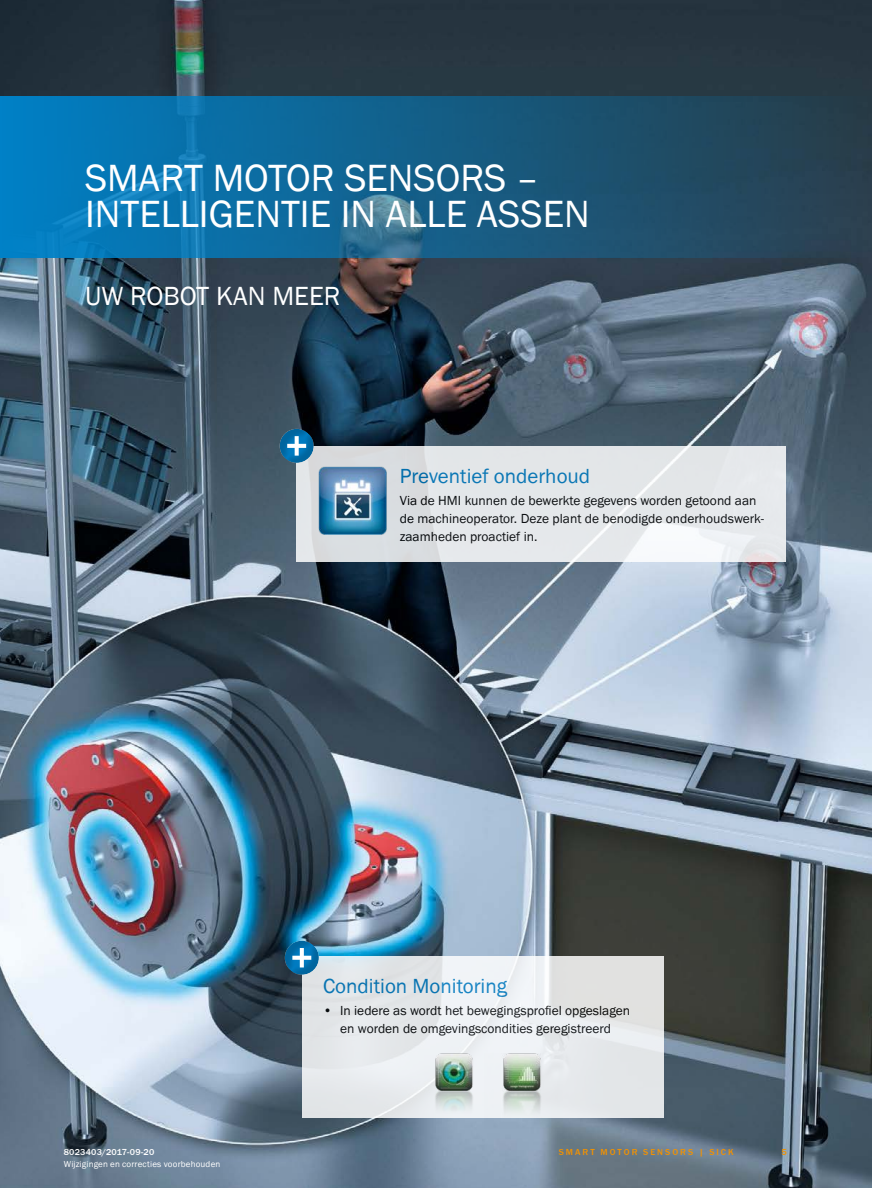
<style>
.page{position:relative;width:872px;height:1188px;background:#fff}
.page>*{position:absolute;margin:0;border:0;box-sizing:border-box;transform-origin:0 0}
.t1{font:39px/36px "SICK Franklin";color:#fff}
.t2{font:27px "SICK Franklin";color:#fff}
.t3{font:21px "SICK Franklin";color:#007cc2}
.t4{font:13.5px/17.9px "SICK Franklin";color:#000}
.t5{font:9px "SICK Franklin";letter-spacing:.02em;color:#fff}
.t6{font:500 9px "SICK Franklin";letter-spacing:.225em;color:#f39200}
.t7{font:500 9px "SICK Franklin";letter-spacing:.02em;color:#fff}
</style>
<div class="page">
<img style="left:0;top:0;width:872px;height:1188px">
<svg style="left:0;top:97px;width:872px;height:161px;background:#165f88"></svg>
<svg style="left:297px;top:446px;width:489px;height:116px;background:#e3e6e9"></svg>
<img style="left:318px;top:466px;width:69px;height:69px">
<svg style="left:278px;top:426px;width:38px;height:38px"></svg>
<svg style="left:287px;top:436px;width:19px;height:20px"></svg>
<div style="left:302px;top:956px;width:361px;height:161px;background:linear-gradient(to right,#e7eaee,#e8eaeb)"></div>
<svg style="left:283px;top:938px;width:38px;height:37px"></svg>
<svg style="left:292px;top:948px;width:19px;height:19px"></svg>
<img style="left:491px;top:1054px;width:68px;height:74px">
<img style="left:417px;top:1054px;width:74px;height:74px">
<h1 class="t1" style="left:85px;top:160px;width:506px">SMART MOTOR SENSORS –<br>INTELLIGENTIE IN ALLE ASSEN</h1>
<h2 class="t2" style="left:85px;top:279px;width:257px">UW ROBOT KAN MEER</h2>
<h3 class="t3" style="left:400px;top:463px;width:192px">Preventief onderhoud</h3>
<p class="t4" style="left:400px;top:491px;width:366px">Via de HMI kunnen de bewerkte gegevens worden getoond aan de machineoperator. Deze plant de benodigde onderhoudswerk&shy;zaamheden proactief in.</p>
<p class="t7" style="left:64px;top:1146px;width:92px">8023403/2017-09-20</p>
<p class="t5" style="left:64px;top:1159px;width:158px">Wijzigingen en correcties voorbehouden</p>
<h3 class="t3" style="left:323px;top:973px;width:185px">Condition Monitoring</h3>
<p class="t4" style="left:323px;top:1002px;width:308px;text-align:center">• In iedere as wordt het bewegingsprofiel opgeslagen en worden de omgevingscondities geregistreerd</p>
<p class="t6" style="left:558px;top:1146px;width:176px">SMART M OTOR SENS ORS | SICK</p>
<p class="t6" style="left:781px;top:1146px;width:7px">5</p>
</div>
